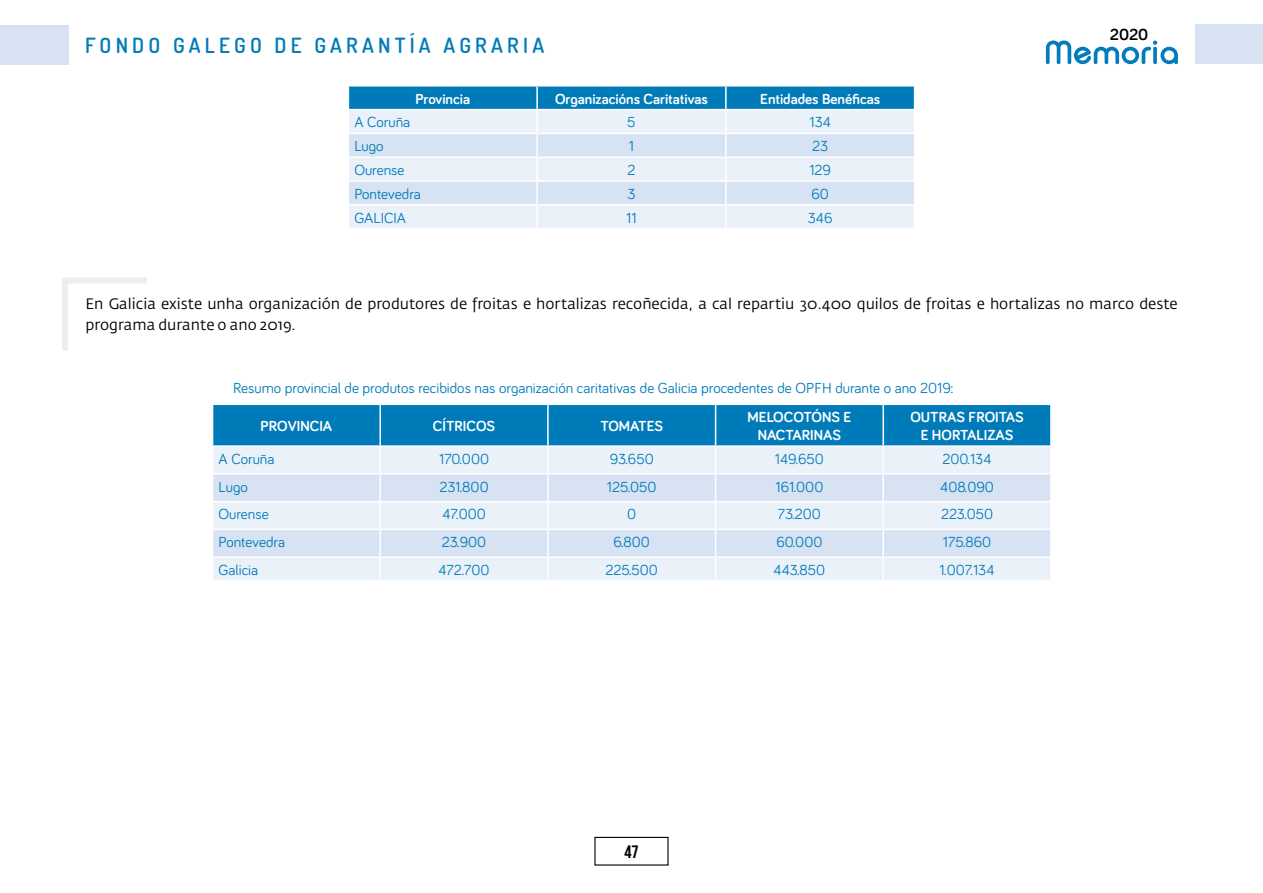
<style>
.page{position:relative;width:1263px;height:893px;background:#fff}
.page>*{position:absolute;margin:0;border:0;box-sizing:border-box;transform-origin:0 0}
.t1{font:600 21px "Dosis";letter-spacing:.2em;color:#007bb9}
.t2{font:700 18px "Bebas Neue";color:#000}
.t3{font:700 16.5px "Bariol";color:#000}
.t4{font:15px "Bariol";color:#007bb9}
.t5{font:15px/21px "Fedra Sans Pro";color:#000}
.t6{font:700 15px/18px "Bariol";color:#fff;text-align:center}
</style>
<div class="page">
<div style="left:0;top:25px;width:68px;height:39px;background:#d7e2f3"></div>
<div style="left:1195px;top:25px;width:68px;height:39px;background:#d7e2f3"></div>
<div style="left:594px;top:837px;width:74px;height:29px;border:1px solid #000"></div>
<svg style="left:1046px;top:41px;width:132px;height:23px"></svg>
<div style="left:524px;top:37px;width:3px;height:16px;border:1px solid #fff"></div>
<svg style="left:348px;top:86px;width:567px;height:142px;background:#c1daed"></svg>
<div style="left:62px;top:278px;width:6px;height:73px;background:#ededed"></div>
<div style="left:62px;top:278px;width:85px;height:6px;background:#ededed"></div>
<div style="left:213px;top:404px;width:167px;height:42px;background:#007bb9"></div>
<div style="left:213px;top:447px;width:166px;height:133px;background:#ebf1f9"></div>
<svg style="left:213px;top:475px;width:166px;height:81px;background:#dee7f5"></svg>
<hr style="left:212px;top:404px;width:168px;height:1px;background:#fff">
<hr style="left:379px;top:405px;width:2px;height:40px;background:#fff">
<hr style="left:212px;top:445px;width:168px;height:2px;background:#fff">
<hr style="left:212px;top:473px;width:168px;height:2px;background:#fff">
<hr style="left:212px;top:501px;width:168px;height:1px;background:#fff">
<hr style="left:212px;top:529px;width:168px;height:1px;background:#fff">
<hr style="left:212px;top:556px;width:168px;height:2px;background:#fff">
<svg style="left:380px;top:404px;width:671px;height:176px;background:#b0d2e8"></svg>
<hr style="left:883px;top:556px;width:169px;height:2px;background:#fff">
<hr style="left:882px;top:558px;width:2px;height:22px;background:#fff">
<hr style="left:1050px;top:558px;width:2px;height:22px;background:#fff">
<h1 class="t1" style="left:85px;top:32px;width:461px">FONDO GALEGO DE GARANTÍA AGRARIA</h1>
<p class="t6" style="left:415px;top:89px;width:56px">Provincia</p>
<p class="t6" style="left:555px;top:89px;width:154px">Organizacións Caritativas</p>
<p class="t6" style="left:760px;top:89px;width:122px">Entidades Benéficas</p>
<p class="t4" style="left:354px;top:112px;width:57px">A Coruña</p>
<p class="t4" style="left:627px;top:112px;width:10px">5</p>
<p class="t4" style="left:809px;top:112px;width:23px">134</p>
<p class="t4" style="left:354px;top:136px;width:31px">Lugo</p>
<p class="t4" style="left:629px;top:136px;width:7px">1</p>
<p class="t4" style="left:812px;top:136px;width:18px">23</p>
<p class="t4" style="left:354px;top:160px;width:52px">Ourense</p>
<p class="t4" style="left:627px;top:160px;width:9px">2</p>
<p class="t4" style="left:809px;top:160px;width:23px">129</p>
<p class="t4" style="left:354px;top:184px;width:68px">Pontevedra</p>
<p class="t4" style="left:627px;top:184px;width:10px">3</p>
<p class="t4" style="left:811px;top:184px;width:19px">60</p>
<p class="t4" style="left:354px;top:207px;width:53px">GALICIA</p>
<p class="t4" style="left:626px;top:207px;width:12px">11</p>
<p class="t4" style="left:808px;top:207px;width:26px">346</p>
<p class="t3" style="left:1110px;top:23px;width:40px">2020</p>
<p class="t5" style="left:86px;top:294px;width:1094px">En Galicia existe unha organización de produtores de froitas e hortalizas recoñecida, a cal repartiu 30.400 quilos de froitas e hortalizas no marco deste programa durante o ano 2019.</p>
<p class="t4" style="left:233px;top:378px;width:722px">Resumo provincial de produtos recibidos nas organización caritativas de Galicia procedentes de OPFH durante o ano 2019:</p>
<p class="t6" style="left:261px;top:416px;width:73px">PROVINCIA</p>
<p class="t6" style="left:433px;top:416px;width:64px">CÍTRICOS</p>
<p class="t6" style="left:600px;top:416px;width:64px">TOMATES</p>
<p class="t6" style="left:748px;top:407px;width:105px">MELOCOTÓNS E<br>NACTARINAS</p>
<p class="t6" style="left:910px;top:407px;width:115px">OUTRAS FROITAS<br>E HORTALIZAS</p>
<p class="t4" style="left:219px;top:449px;width:57px">A Coruña</p>
<p class="t4" style="left:439px;top:449px;width:51px">170.000</p>
<p class="t4" style="left:610px;top:449px;width:46px">93.650</p>
<p class="t4" style="left:775px;top:449px;width:51px">149.650</p>
<p class="t4" style="left:943px;top:449px;width:50px">200.134</p>
<p class="t4" style="left:219px;top:476px;width:31px">Lugo</p>
<p class="t4" style="left:439px;top:476px;width:51px">231.800</p>
<p class="t4" style="left:607px;top:476px;width:51px">125.050</p>
<p class="t4" style="left:775px;top:476px;width:49px">161.000</p>
<p class="t4" style="left:940px;top:476px;width:55px">408.090</p>
<p class="t4" style="left:219px;top:504px;width:52px">Ourense</p>
<p class="t4" style="left:442px;top:504px;width:45px">47.000</p>
<p class="t4" style="left:627px;top:504px;width:11px">0</p>
<p class="t4" style="left:778px;top:504px;width:45px">73.200</p>
<p class="t4" style="left:941px;top:504px;width:54px">223.050</p>
<p class="t4" style="left:219px;top:532px;width:68px">Pontevedra</p>
<p class="t4" style="left:442px;top:532px;width:46px">23.900</p>
<p class="t4" style="left:614px;top:532px;width:38px">6.800</p>
<p class="t4" style="left:776px;top:532px;width:47px">60.000</p>
<p class="t4" style="left:943px;top:532px;width:50px">175.860</p>
<p class="t4" style="left:219px;top:560px;width:41px">Galicia</p>
<p class="t4" style="left:438px;top:560px;width:53px">472.700</p>
<p class="t4" style="left:606px;top:560px;width:54px">225.500</p>
<p class="t4" style="left:773px;top:560px;width:53px">443.850</p>
<p class="t4" style="left:940px;top:560px;width:56px">1.007.134</p>
<p class="t2" style="left:624px;top:842px;width:16px">47</p>
</div>
